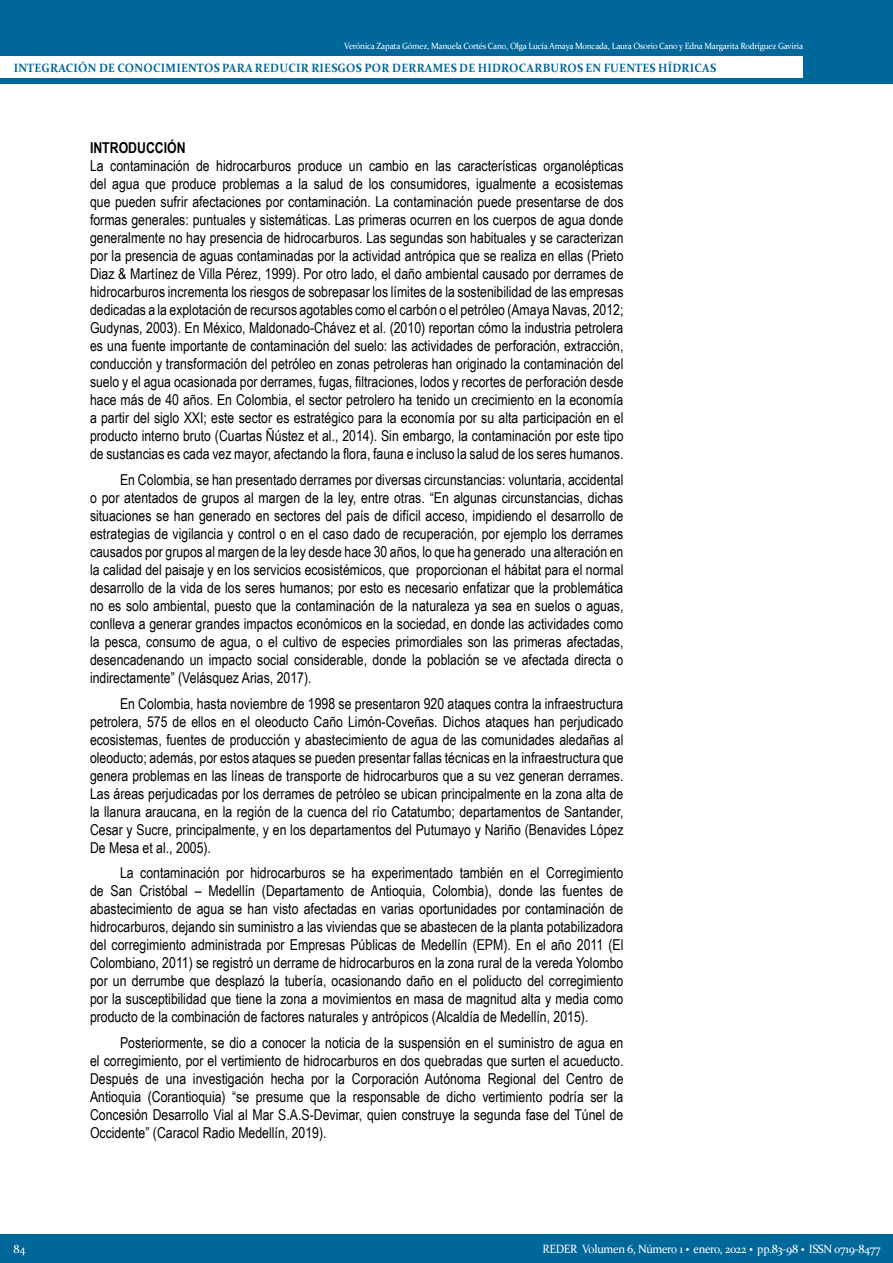
<style>
.page{position:relative;width:893px;height:1263px;background:#fff}
.page>*{position:absolute;margin:0;border:0;box-sizing:border-box;transform-origin:0 0}
.Cuerpo{font:15px/18px "Arial Narrow";color:#000;text-align:justify}
.Cuerpo_PRIMER_PÁRRAF{font:15px/18px "Arial Narrow";color:#000;text-align:justify}
.Subtítulos{font:700 15px "Arial Narrow";color:#000}
.t1{font:700 12px "Constantia";letter-spacing:.02em;color:#00679b;scale:.95 1}
.t2{font:12px "Constantia";letter-spacing:-.025em;color:#fff;scale:.95 1}
.t3{font:9px "Constantia";letter-spacing:-.025em;color:#fff;scale:.95 1}
.s1{font-weight:700;font-size:18px}
</style>
<div class="page">
<div style="left:0;top:0;width:893px;height:84px;background:#00679b"></div>
<div style="left:0;top:56px;width:803px;height:22px;background:#fff"></div>
<div style="left:0;top:1234px;width:893px;height:29px;background:#00679b"></div>
<p class="t3" style="left:344px;top:40px;width:485px">Verónica Zapata Gómez, Manuela Cortés Cano, Olga Lucía Amaya Moncada, Laura Osorio Cano y Edna Margarita Rodríguez Gaviria</p>
<p class="t1" style="left:14px;top:59px;width:741px">INTEGRACIÓN DE CONOCIMIENTOS PARA REDUCIR RIESGOS POR DERRAMES DE HIDROCARBUROS EN FUENTES HÍDRICAS</p>
<p class="Subtítulos" style="left:90px;top:137px;width:97px">INTRODUCCIÓN</p>
<p class="Cuerpo_PRIMER_PÁRRAF" style="left:90px;top:157px;width:535px">La contaminación de hidrocarburos produce un cambio en las características organolépticas del agua que produce problemas a la salud de los consumidores, igualmente a ecosistemas que pueden sufrir afectaciones por contaminación. La contaminación puede presentarse de dos formas generales: puntuales y sistemáticas. Las primeras ocurren en los cuerpos de agua donde generalmente no hay presencia de hidrocarburos. Las segundas son habituales y se caracterizan por la presencia de aguas contaminadas por la actividad antrópica que se realiza en ellas (Prieto Diaz &amp; Martínez de Villa Pérez, 1999). Por otro lado, el daño ambiental causado por derrames de hidrocarburos incrementa los riesgos de sobrepasar los límites de la sostenibilidad de las empresas dedicadas a la explotación de recursos agotables como el carbón o el petróleo (Amaya Navas, 2012; Gudynas, 2003). En México, Maldonado-Chávez et al. (2010) reportan cómo la industria petrolera es una fuente importante de contaminación del suelo: las actividades de perforación, extracción, conducción y transformación del petróleo en zonas petroleras han originado la contaminación del suelo y el agua ocasionada por derrames, fugas, filtraciones, lodos y recortes de perforación desde hace más de 40 años. En Colombia, el sector petrolero ha tenido un crecimiento en la economía a partir del siglo XXI; este sector es estratégico para la economía por su alta participación en el producto interno bruto (Cuartas Ñústez et al., 2014). Sin embargo, la contaminación por este tipo de sustancias es cada vez mayor, afectando la flora, fauna e incluso la salud de los seres humanos.</p>
<p class="Cuerpo" style="left:90px;top:470px;width:535px;text-indent:30px">En Colombia, se han presentado derrames por diversas circunstancias: voluntaria, accidental o por atentados de grupos al margen de la ley, entre otras. “En algunas circunstancias, dichas situaciones se han generado en sectores del país de difícil acceso, impidiendo el desarrollo de estrategias de vigilancia y control o en el caso dado de recuperación, por ejemplo los derrames causados por grupos al margen de la ley desde hace 30 años, lo que ha generado una alteración en la calidad del paisaje y en los servicios ecosistémicos, que proporcionan el hábitat para el normal desarrollo de la vida de los seres humanos; por esto es necesario enfatizar que la problemática no es solo ambiental, puesto que la contaminación de la naturaleza ya sea en suelos o aguas, conlleva a generar grandes impactos económicos en la sociedad, en donde las actividades como la pesca, consumo de agua, o el cultivo de especies primordiales son las primeras afectadas, desencadenando un impacto social considerable, donde la población se ve afectada directa o indirectamente” (Velásquez Arias, 2017).</p>
<p class="Cuerpo" style="left:90px;top:694px;width:535px;text-indent:30px">En Colombia, hasta noviembre de 1998 se presentaron 920 ataques contra la infraestructura petrolera, 575 de ellos en el oleoducto Caño Limón-Coveñas. Dichos ataques han perjudicado ecosistemas, fuentes de producción y abastecimiento de agua de las comunidades aledañas al oleoducto; además, por estos ataques se pueden presentar fallas técnicas en la infraestructura que genera problemas en las líneas de transporte de hidrocarburos que a su vez generan derrames.<br>Las áreas perjudicadas por los derrames de petróleo se ubican principalmente en la zona alta de la llanura araucana, en la región de la cuenca del río Catatumbo; departamentos de Santander, Cesar y Sucre, principalmente, y en los departamentos del Putumayo y Nariño (Benavides López De Mesa et al., 2005).</p>
<p class="Cuerpo" style="left:90px;top:863px;width:535px;text-indent:30px">La contaminación por hidrocarburos se ha experimentado también en el Corregimiento de San Cristóbal – Medellín (Departamento de Antioquia, Colombia), donde las fuentes de abastecimiento de agua se han visto afectadas en varias oportunidades por contaminación de hidrocarburos, dejando sin suministro a las viviendas que se abastecen de la planta potabilizadora del corregimiento administrada por Empresas Públicas de Medellín (EPM). En el año 2011 (El Colombiano, 2011) se registró un derrame de hidrocarburos en la zona rural de la vereda Yolombo por un derrumbe que desplazó la tubería, ocasionando daño en el poliducto del corregimiento por la susceptibilidad que tiene la zona a movimientos en masa de magnitud alta y media como producto de la combinación de factores naturales y antrópicos (Alcaldía de Medellín, 2015).</p>
<p class="Cuerpo" style="left:90px;top:1033px;width:535px;text-indent:30px">Posteriormente, se dio a conocer la noticia de la suspensión en el suministro de agua en el corregimiento, por el vertimiento de hidrocarburos en dos quebradas que surten el acueducto.<br>Después de una investigación hecha por la Corporación Autónoma Regional del Centro de Antioquia (Corantioquia) “se presume que la responsable de dicho vertimiento podría ser la Concesión Desarrollo Vial al Mar S.A.S-Devimar, quien construye la segunda fase del Túnel de Occidente” (Caracol Radio Medellín, 2019).</p>
<p class="t2" style="left:14px;top:1241px;width:14px">84</p>
<p class="t2" style="left:542px;top:1240px;width:357px">REDER Volumen 6, Número 1 <span class="s1">·</span> enero, 2022 <span class="s1">·</span> pp.83-98 <span class="s1">·</span> ISSN 0719-8477</p>
</div>
